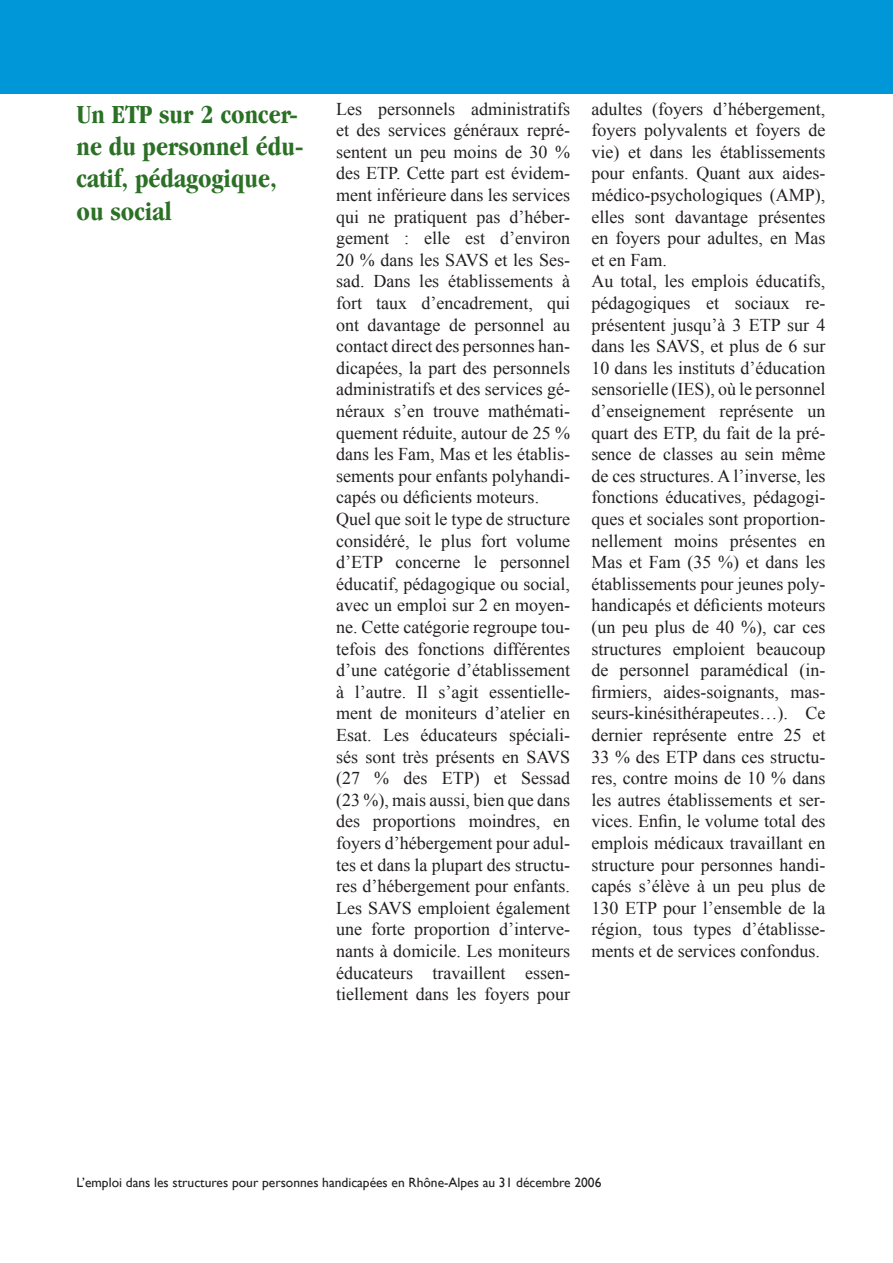
<style>
.page{position:relative;width:893px;height:1263px;background:#fff}
.page>*{position:absolute;margin:0;border:0;box-sizing:border-box;transform-origin:0 0}
.t1{font:700 condensed 27px/32.4px "Garamond";color:#2b7025}
.t2{font:18px/21.6px "Times New Roman";color:#231f20}
.t3{font:13.5px "Gill Sans";color:#231f20}
</style>
<div class="page">
<div style="left:0;top:0;width:13px;height:93px;background:#0097d8"></div>
<div style="left:13px;top:0;width:879px;height:93px;background:#0097d8"></div>
<h1 class="t1" style="left:77px;top:100px;width:229px">Un ETP sur 2 concer&shy;ne du personnel édu&shy;catif, pédagogique, ou social</h1>
<p class="t2" style="left:336px;top:98px;width:235px">Les personnels administratifs et des services généraux repré&shy;sentent un peu moins de 30 % des ETP. Cette part est évidem&shy;ment inférieure dans les services qui ne pratiquent pas d’héber&shy;gement : elle est d’environ<br>20 % dans les SAVS et les Ses&shy;sad. Dans les établissements à fort taux d’encadrement, qui ont davantage de personnel au contact direct des personnes han&shy;dicapées, la part des personnels administratifs et des services gé&shy;néraux s’en trouve mathémati&shy;quement réduite, autour de 25 % dans les Fam, Mas et les établis&shy;sements pour enfants polyhandi&shy;capés ou déficients moteurs.<br>Quel que soit le type de structure considéré, le plus fort volume d’ETP concerne le personnel éducatif, pédagogique ou social, avec un emploi sur 2 en moyen&shy;ne. Cette catégorie regroupe tou&shy;tefois des fonctions différentes d’une catégorie d’établissement à l’autre. Il s’agit essentielle&shy;ment de moniteurs d’atelier en<br>Esat. Les éducateurs spéciali&shy;sés sont très présents en SAVS (27 % des ETP) et Sessad (23 %), mais aussi, bien que dans des proportions moindres, en foyers d’hébergement pour adul&shy;tes et dans la plupart des structu&shy;res d’hébergement pour enfants.<br>Les SAVS emploient également une forte proportion d’interve&shy;nants à domicile. Les moniteurs éducateurs travaillent essen&shy;tiellement dans les foyers pour</p>
<p class="t2" style="left:591px;top:98px;width:235px">adultes (foyers d’hébergement, foyers polyvalents et foyers de vie) et dans les établissements pour enfants. Quant aux aides&shy;médico-psychologiques (AMP), elles sont davantage présentes en foyers pour adultes, en Mas et en Fam.<br>Au total, les emplois éducatifs, pédagogiques et sociaux re&shy;présentent jusqu’à 3 ETP sur 4 dans les SAVS, et plus de 6 sur<br>10 dans les instituts d’éducation sensorielle (IES), où le personnel d’enseignement représente un quart des ETP, du fait de la pré&shy;sence de classes au sein même de ces structures. A l’inverse, les fonctions éducatives, pédagogi&shy;ques et sociales sont proportion&shy;nellement moins présentes en<br>Mas et Fam (35 %) et dans les établissements pour jeunes poly&shy;handicapés et déficients moteurs (un peu plus de 40 %), car ces structures emploient beaucoup de personnel paramédical (in&shy;firmiers, aides-soignants, mas&shy;seurs-kinésithérapeutes…). Ce dernier représente entre 25 et<br>33 % des ETP dans ces structu&shy;res, contre moins de 10 % dans les autres établissements et ser&shy;vices. Enfin, le volume total des emplois médicaux travaillant en structure pour personnes handi&shy;capés s’élève à un peu plus de<br>130 ETP pour l’ensemble de la région, tous types d’établisse&shy;ments et de services confondus.</p>
<p class="t3" style="left:77px;top:1175px;width:526px">L’emploi dans les structures pour personnes handicapées en Rhône-Alpes au 31 décembre 2006</p>
</div>
